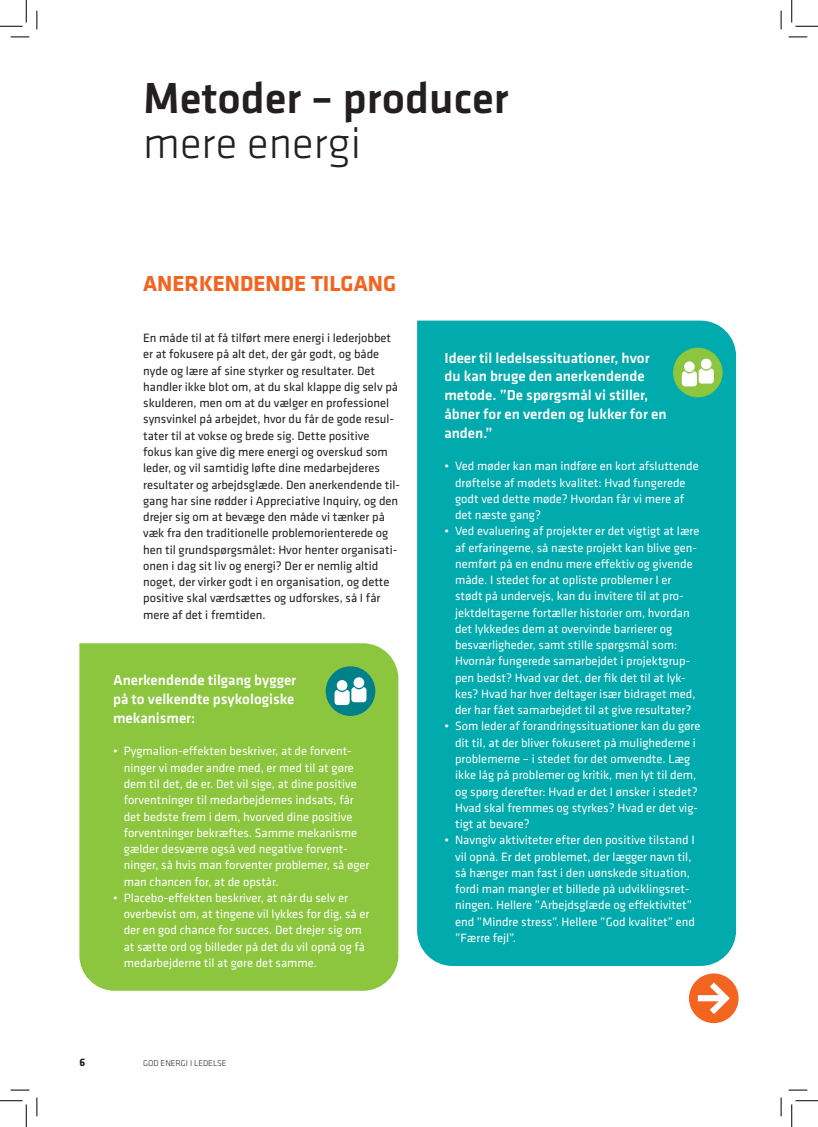
<style>
.page{position:relative;width:818px;height:1127px;background:#fff}
.page>*{position:absolute;margin:0;border:0;box-sizing:border-box;transform-origin:0 0}
.Overskrift_opslag_1{font:500 45px/45px "Klavika";color:#231f20}
.Overskrift_opslag_1-2{font:700 22.5px "Klavika";color:#f36421}
.BAR_Brød{font:500 15px/18.8px "Klavika";color:#fff}
.BAR_Brød-2{font:12.5px/16.2px "Klavika";color:#fff}
.BAR_Brød-3{font:12.5px/16.2px "Klavika";color:#231f20}
.t1{font:700 11.25px "Klavika";color:#231f20}
.t2{font:300 8.75px "Klavika";color:#231f20}
.s1{font-weight:300}
</style>
<div class="page">
<div style="left:417px;top:320px;width:319px;height:645px;background:#00aaad"></div>
<div style="left:79px;top:643px;width:319px;height:347px;background:#8bc63e"></div>
<svg style="left:689px;top:973px;width:49px;height:49px"></svg>
<div style="left:673px;top:347px;width:50px;height:50px;background:#8bc63e;border-radius:50%"></div>
<svg style="left:682px;top:358px;width:32px;height:28px"></svg>
<div style="left:326px;top:666px;width:49px;height:49px;background:#008189;border-radius:50%"></div>
<svg style="left:335px;top:677px;width:31px;height:27px"></svg>
<svg style="left:11px;top:36px;width:18px;height:2px"></svg>
<svg style="left:788px;top:36px;width:19px;height:2px"></svg>
<svg style="left:11px;top:1089px;width:18px;height:1px"></svg>
<svg style="left:788px;top:1089px;width:19px;height:1px"></svg>
<svg style="left:36px;top:11px;width:2px;height:18px"></svg>
<svg style="left:36px;top:1097px;width:2px;height:18px"></svg>
<svg style="left:780px;top:11px;width:2px;height:18px"></svg>
<svg style="left:780px;top:1097px;width:2px;height:18px"></svg>
<svg style="left:0;top:0;width:27px;height:27px"></svg>
<svg style="left:0;top:1100px;width:27px;height:26px"></svg>
<svg style="left:791px;top:0;width:27px;height:27px"></svg>
<svg style="left:791px;top:1100px;width:27px;height:26px"></svg>
<p class="Overskrift_opslag_1" style="left:143px;top:75px;width:367px">Metoder – producer <span class="s1">mere energi</span></p>
<p class="Overskrift_opslag_1-2" style="left:143px;top:267px;width:254px">ANERKENDENDE TILGANG</p>
<p class="BAR_Brød-3" style="left:143px;top:329px;width:258px">En måde til at få tilført mere energi i lederjobbet er at fokusere på alt det, der går godt, og både nyde og lære af sine styrker og resultater. Det handler ikke blot om, at du skal klappe dig selv på skulderen, men om at du vælger en professionel synsvinkel på arbejdet, hvor du får de gode resul&shy;tater til at vokse og brede sig. Dette positive fokus kan give dig mere energi og overskud som leder, og vil samtidig løfte dine medarbejderes resultater og arbejdsglæde. Den anerkendende til&shy;gang har sine rødder i Appreciative Inquiry, og den drejer sig om at bevæge den måde vi tænker på væk fra den traditionelle problemorienterede og hen til grundspørgsmålet: Hvor henter organisati&shy;onen i dag sit liv og energi? Der er nemlig altid noget, der virker godt i en organisation, og dette positive skal værdsættes og udforskes, så I får mere af det i fremtiden.</p>
<p class="BAR_Brød" style="left:113px;top:670px;width:185px">Anerkendende tilgang bygger på to velkendte psykologiske mekanismer:</p>
<p class="BAR_Brød-2" style="left:124px;top:742px;width:247px;text-indent:-11px">• Pygmalion-effekten beskriver, at de forvent&shy;ninger vi møder andre med, er med til at gøre dem til det, de er. Det vil sige, at dine positive forventninger til medarbejdernes indsats, får det bedste frem i dem, hvorved dine positive forventninger bekræftes. Samme mekanisme gælder desværre også ved negative forvent&shy;ninger, så hvis man forventer problemer, så øger man chancen for, at de opstår.</p>
<p class="BAR_Brød-2" style="left:124px;top:888px;width:247px;text-indent:-11px">• Placebo-effekten beskriver, at når du selv er overbevist om, at tingene vil lykkes for dig, så er der en god chance for succes. Det drejer sig om at sætte ord og billeder på det du vil opnå og få medarbejderne til at gøre det samme.</p>
<p class="t1" style="left:79px;top:1053px;width:7px">6</p>
<p class="t2" style="left:143px;top:1057px;width:85px">GOD ENERGI I LEDELSE</p>
<p class="BAR_Brød" style="left:444px;top:348px;width:207px">Ideer til ledelsessituationer, hvor</p>
<p class="BAR_Brød" style="left:444px;top:366px;width:224px">du kan bruge den anerkendende metode. ”De spørgsmål vi stiller, åbner for en verden og lukker for en anden.”</p>
<p class="BAR_Brød-2" style="left:455px;top:457px;width:245px;text-indent:-11px">• Ved møder kan man indføre en kort afsluttende drøftelse af mødets kvalitet: Hvad fungerede godt ved dette møde? Hvordan får vi mere af det næste gang?</p>
<p class="BAR_Brød-2" style="left:455px;top:522px;width:246px;text-indent:-11px">• Ved evaluering af projekter er det vigtigt at lære af erfaringerne, så næste projekt kan blive gen&shy;nemført på en endnu mere effektiv og givende måde. I stedet for at opliste problemer I er stødt på undervejs, kan du invitere til at pro&shy;jektdeltagerne fortæller historier om, hvordan det lykkedes dem at overvinde barrierer og besværligheder, samt stille spørgsmål som:<br>Hvornår fungerede samarbejdet i projektgrup&shy;pen bedst? Hvad var det, der fik det til at lyk&shy;kes? Hvad har hver deltager især bidraget med, der har fået samarbejdet til at give resultater?</p>
<p class="BAR_Brød-2" style="left:455px;top:717px;width:247px;text-indent:-11px">• Som leder af forandringssituationer kan du gøre dit til, at der bliver fokuseret på mulighederne i problemerne – i stedet for det omvendte. Læg ikke låg på problemer og kritik, men lyt til dem, og spørg derefter: Hvad er det I ønsker i stedet?<br>Hvad skal fremmes og styrkes? Hvad er det vig&shy;tigt at bevare?</p>
<p class="BAR_Brød-2" style="left:455px;top:831px;width:242px;text-indent:-11px">• Navngiv aktiviteter efter den positive tilstand I vil opnå. Er det problemet, der lægger navn til, så hænger man fast i den uønskede situation, fordi man mangler et billede på udviklingsret&shy;ningen. Hellere ”Arbejdsglæde og effektivitet” end ”Mindre stress”. Hellere ”God kvalitet” end ”Færre fejl”.</p>
</div>
